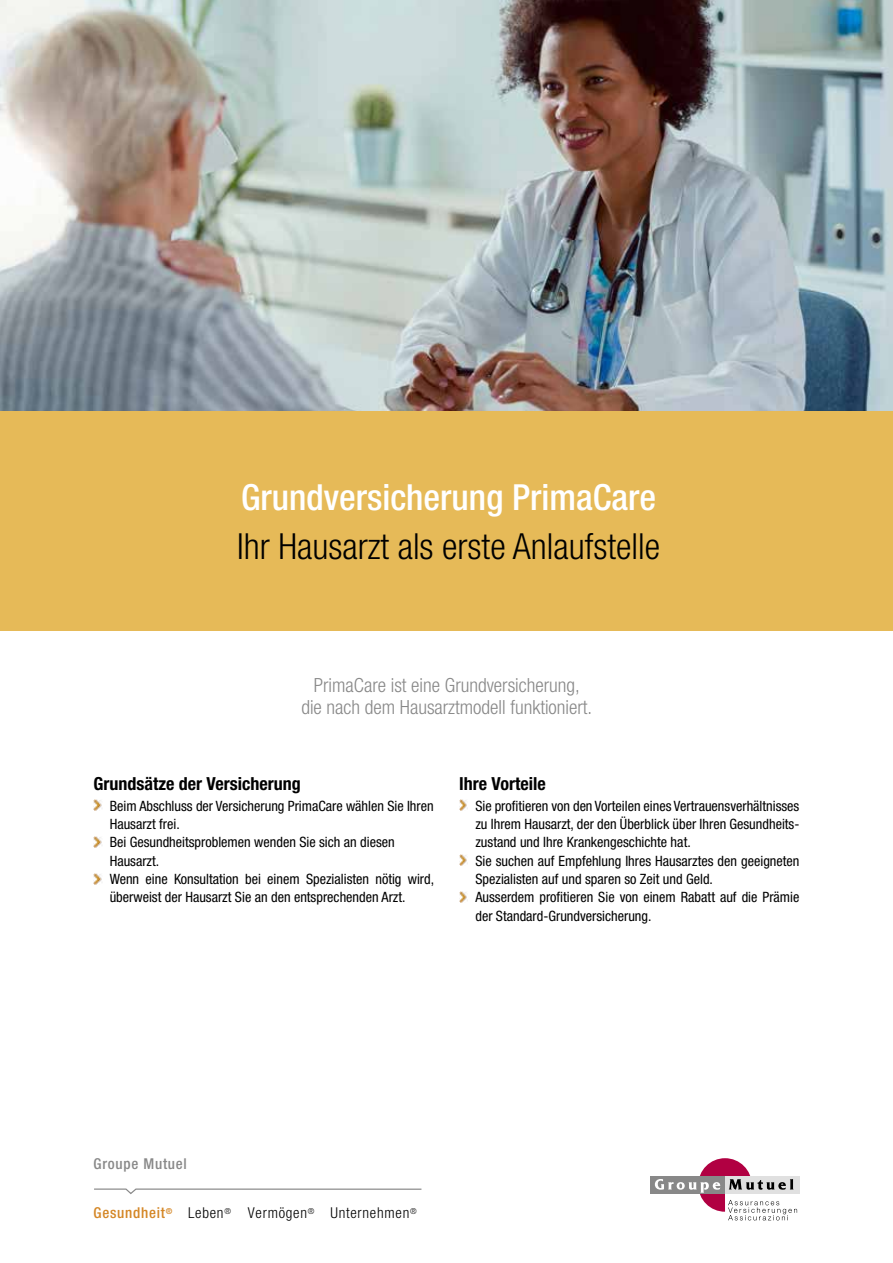
<style>
.page{position:relative;width:893px;height:1263px;background:#fff}
.page>*{position:absolute;margin:0;border:0;box-sizing:border-box;transform-origin:0 0}
.t1{font:300 condensed 36px "Helvetica Neue LT";color:#000}
.t2{font:500 condensed 36px "Helvetica Neue LT";color:#fff}
.t3{font:300 condensed 19.5px/21.8px "Helvetica Neue LT";color:#888;text-align:center}
.t4{font:700 condensed 18px "Helvetica Neue LT";color:#000}
.t5{font:300 condensed 15px "Helvetica Neue LT";letter-spacing:.05em;color:#000}
.t6{font:500 condensed 15px "Helvetica Neue LT";letter-spacing:.05em;color:#888}
.t7{font:500 condensed 15px "Helvetica Neue LT";letter-spacing:.05em;color:#d48625}
.t8{font:condensed 14.25px/18.3px "Helvetica Neue LT";color:#000}
</style>
<div class="page">
<svg style="left:94px;top:1188px;width:327px;height:7px"></svg>
<div style="left:651px;top:1176px;width:74px;height:18px;background:#888"></div>
<div style="left:725px;top:1176px;width:74px;height:18px;background:#e0e0e0"></div>
<svg style="left:655px;top:1158px;width:142px;height:62px"></svg>
<img style="left:0;top:0;width:893px;height:411px">
<div style="left:0;top:411px;width:893px;height:219px;background:#e6ba58"></div>
<svg style="left:94px;top:800px;width:8px;height:10px"></svg>
<svg style="left:94px;top:837px;width:8px;height:10px"></svg>
<svg style="left:94px;top:873px;width:8px;height:11px"></svg>
<svg style="left:459px;top:800px;width:9px;height:10px"></svg>
<svg style="left:459px;top:855px;width:9px;height:11px"></svg>
<svg style="left:459px;top:892px;width:9px;height:10px"></svg>
<h1 class="t2" style="left:241px;top:476px;width:416px">Grundversicherung PrimaCare</h1>
<h1 class="t1" style="left:237px;top:526px;width:425px">Ihr Hausarzt als erste Anlaufstelle</h1>
<h2 class="t3" style="left:301px;top:674px;width:292px">PrimaCare ist eine Grundversicherung, die nach dem Hausarztmodell funktioniert.</h2>
<p class="t4" style="left:94px;top:773px;width:209px">Grundsätze der Versicherung</p>
<p class="t8" style="left:110px;top:796px;width:326px">Beim Abschluss der Versicherung PrimaCare wählen Sie Ihren Hausarzt frei.<br>Bei Gesundheitsproblemen wenden Sie sich an diesen Hausarzt.<br>Wenn eine Konsultation bei einem Spezialisten nötig wird, überweist der Hausarzt Sie an den entsprechenden Arzt.</p>
<p class="t4" style="left:459px;top:773px;width:88px">Ihre Vorteile</p>
<p class="t8" style="left:475px;top:796px;width:326px">Sie profitieren von den Vorteilen eines Vertrauensverhältnisses zu Ihrem Hausarzt, der den Überblick über Ihren Gesundheits&shy;zustand und Ihre Krankengeschichte hat.<br>Sie suchen auf Empfehlung Ihres Hausarztes den geeigneten Spezialisten auf und sparen so Zeit und Geld.<br>Ausserdem profitieren Sie von einem Rabatt auf die Prämie der Standard-Grundversicherung.</p>
<p class="t6" style="left:94px;top:1155px;width:95px">Groupe Mutuel</p>
<p class="t7" style="left:94px;top:1204px;width:80px">Gesundheit<sup>®</sup></p>
<p class="t5" style="left:188px;top:1204px;width:44px">Leben<sup>®</sup></p>
<p class="t5" style="left:248px;top:1204px;width:68px">Vermögen<sup>®</sup></p>
<p class="t5" style="left:330px;top:1204px;width:88px">Unternehmen<sup>®</sup></p>
</div>
